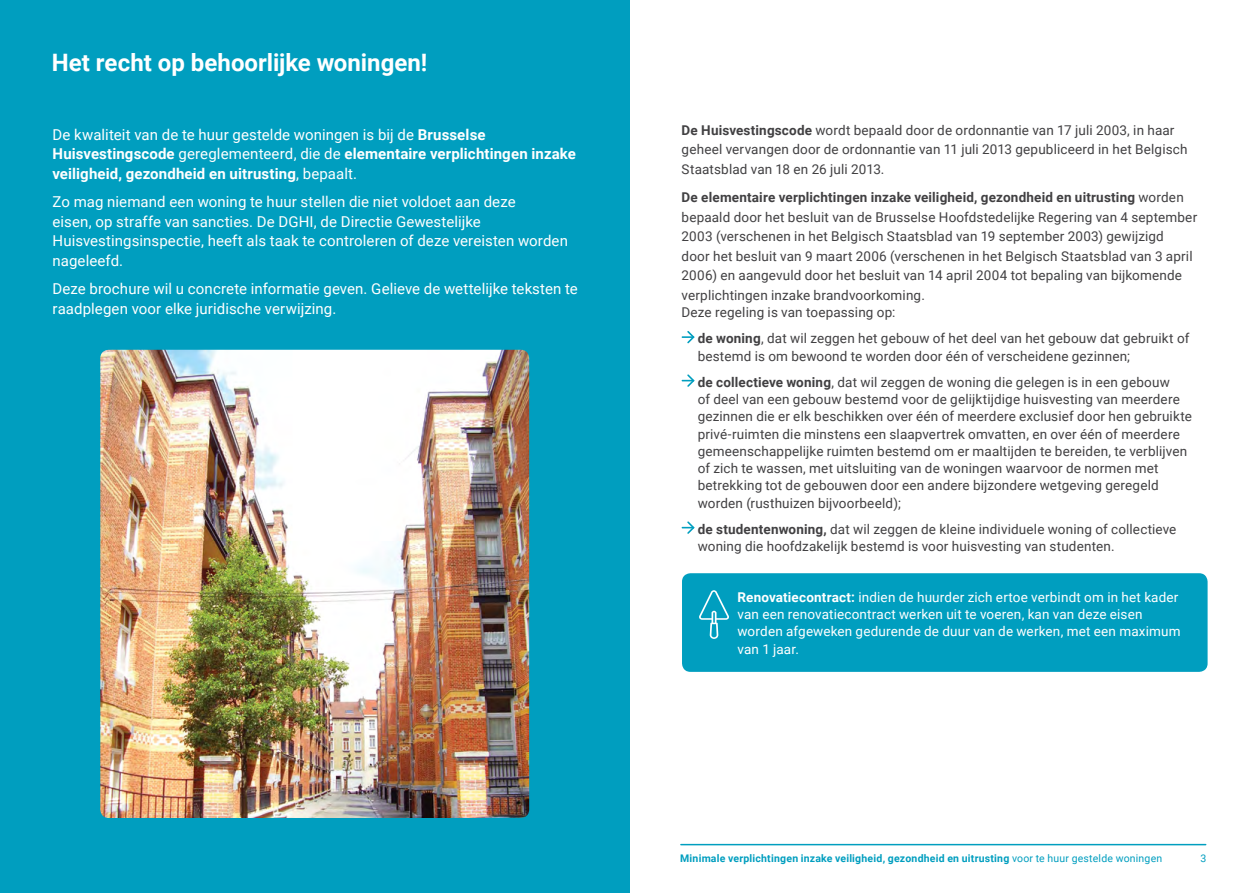
<style>
.page{position:relative;width:1259px;height:893px;background:#fff}
.page>*{position:absolute;margin:0;border:0;box-sizing:border-box;transform-origin:0 0}
.t1{font:700 24px "Roboto";color:#fff}
.t2{font:15px/19.5px "Roboto";letter-spacing:.005em;color:#fff}
.t3{font:700 15px/19.5px "Roboto";letter-spacing:.01em;color:#fff}
.t4{font:13.5px/19.5px "Roboto";letter-spacing:.01em;color:#414042}
.t5{font:13.5px/17.2px "Roboto";letter-spacing:.01em;color:#fff}
.t6{font:700 10.5px "Roboto";letter-spacing:.02em;color:#009ebf}
.t7{font:10.5px "Roboto";color:#009ebf}
.s1{font-weight:400}
.s2{font-weight:700}
</style>
<div class="page">
<hr style="left:681px;top:844px;width:524px;height:1px;background:#009ebf">
<div style="left:0;top:0;width:629px;height:893px;background:#009ebf"></div>
<div style="left:682px;top:573px;width:525px;height:99px;background:#009ebf;border-radius:9px"></div>
<svg style="left:681px;top:331px;width:13px;height:12px"></svg>
<svg style="left:681px;top:374px;width:13px;height:13px"></svg>
<svg style="left:681px;top:521px;width:13px;height:13px"></svg>
<img style="left:100px;top:350px;width:429px;height:468px">
<svg style="left:699px;top:590px;width:30px;height:49px"></svg>
<h1 class="t1" style="left:52px;top:45px;width:377px">Het recht op behoorlijke woningen!</h1>
<p class="t3" style="left:52px;top:124px;width:525px"><span class="s1">De kwaliteit van de te huur gestelde woningen is bij de</span> Brusselse<br>Huisvestingscode <span class="s1">gereglementeerd, die de</span> elementaire verplichtingen inzake veiligheid, gezondheid en uitrusting<span class="s1">, bepaalt.</span></p>
<p class="t2" style="left:53px;top:191px;width:517px">Zo mag niemand een woning te huur stellen die niet voldoet aan deze<br>eisen, op straffe van sancties. De DGHI, de Directie Gewestelijke Huisvestingsinspectie, heeft als taak te controleren of deze vereisten worden nageleefd.</p>
<p class="t2" style="left:53px;top:278px;width:527px">Deze brochure wil u concrete informatie geven. Gelieve de wettelijke teksten te raadplegen voor elke juridische verwijzing.</p>
<p class="t4" style="left:681px;top:120px;width:507px"><span class="s2">De Huisvestingscode</span> wordt bepaald door de ordonnantie van 17 juli 2003, in haar geheel vervangen door de ordonnantie van 11 juli 2013 gepubliceerd in het Belgisch<br>Staatsblad van 18 en 26 juli 2013.</p>
<p class="t4" style="left:681px;top:187px;width:517px"><span class="s2">De elementaire verplichtingen inzake veiligheid, gezondheid en uitrusting</span> worden bepaald door het besluit van de Brusselse Hoofdstedelijke Regering van 4 september 2003 (verschenen in het Belgisch Staatsblad van 19 september 2003) gewijzigd<br>door het besluit van 9 maart 2006 (verschenen in het Belgisch Staatsblad van 3 april 2006) en aangevuld door het besluit van 14 april 2004 tot bepaling van bijkomende verplichtingen inzake brandvoorkoming.</p>
<p class="t4" style="left:697px;top:299px;width:493px;line-height:26.2px;text-indent:-16px">Deze regeling is van toepassing op:<br><span class="s2">de woning</span>, dat wil zeggen het gebouw of het deel van het gebouw dat gebruikt of</p>
<p class="t4" style="left:697px;top:342px;width:474px;line-height:26.2px">bestemd is om bewoond te worden door één of verscheidene gezinnen;<br><span class="s2">de collectieve woning</span>, dat wil zeggen de woning die gelegen is in een gebouw</p>
<p class="t4" style="left:697px;top:390px;width:496px;line-height:17.2px">of deel van een gebouw bestemd voor de gelijktijdige huisvesting van meerdere gezinnen die er elk beschikken over één of meerdere exclusief door hen gebruikte privé-ruimten die minstens een slaapvertrek omvatten, en over één of meerdere gemeenschappelijke ruimten bestemd om er maaltijden te bereiden, te verblijven of zich te wassen, met uitsluiting van de woningen waarvoor de normen met betrekking tot de gebouwen door een andere bijzondere wetgeving geregeld worden (rusthuizen bijvoorbeeld);</p>
<p class="t4" style="left:697px;top:520px;width:480px;line-height:17.2px"><span class="s2">de studentenwoning,</span> dat wil zeggen de kleine individuele woning of collectieve woning die hoofdzakelijk bestemd is voor huisvesting van studenten.</p>
<p class="t5" style="left:737px;top:588px;width:445px"><span class="s2">Renovatiecontract:</span> indien de huurder zich ertoe verbindt om in het kader van een renovatiecontract werken uit te voeren, kan van deze eisen worden afgeweken gedurende de duur van de werken, met een maximum van 1 jaar.</p>
<p class="t6" style="left:680px;top:851px;width:484px">Minimale verplichtingen inzake veiligheid, gezondheid en uitrusting <span class="s1">voor te huur gestelde woningen</span></p>
<p class="t7" style="left:1200px;top:850px;width:7px">3</p>
</div>
